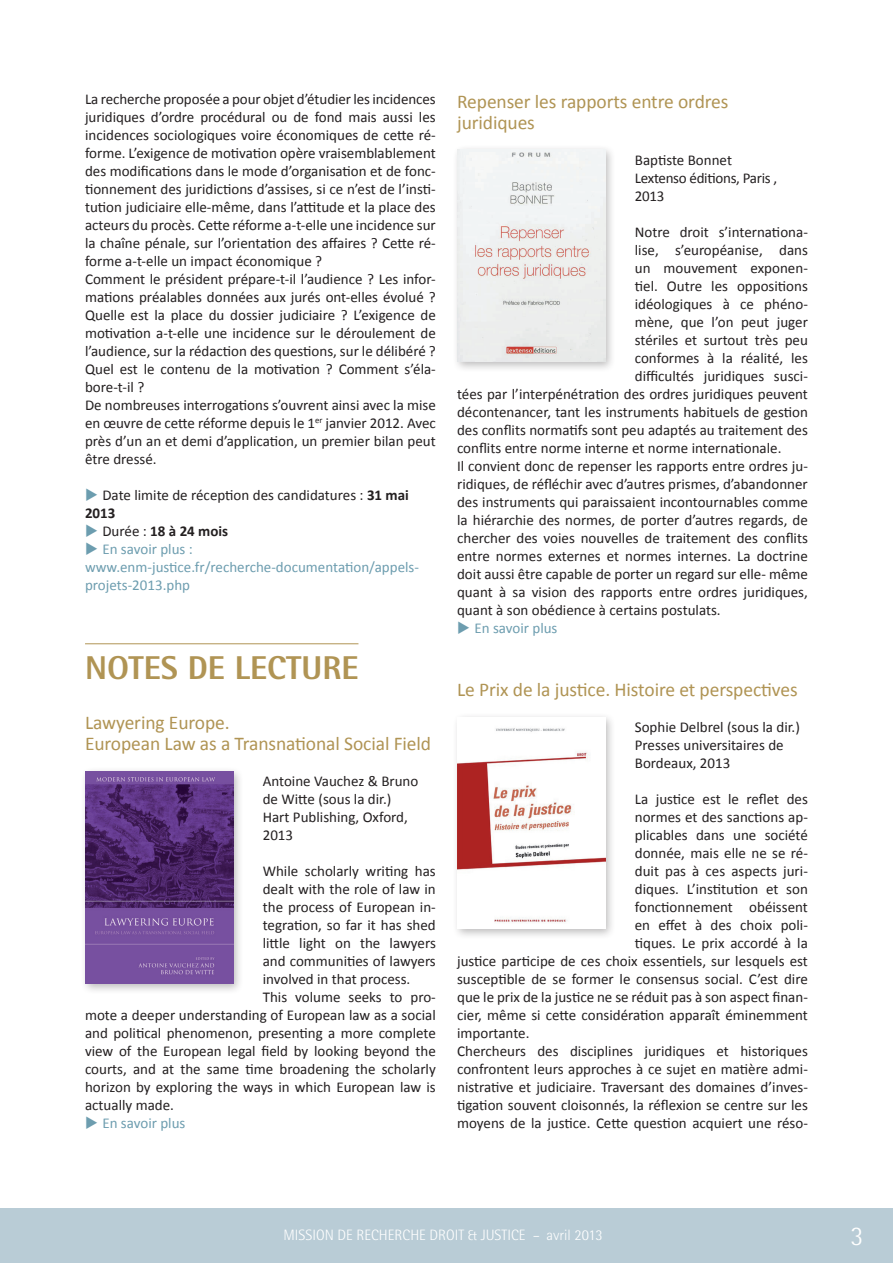
<style>
.page{position:relative;width:893px;height:1263px;background:#fff}
.page>*{position:absolute;margin:0;border:0;box-sizing:border-box;transform-origin:0 0}
.t1{font:800 33px "Rotis Semi Sans Std";color:#b09454}
.t2{font:300 27px "Rotis Semi Sans Std";color:#fff}
.t3{font:19.5px/21px "Calibri";letter-spacing:-.005em;color:#b09454}
.t4{font:15px/18px "Calibri";color:#231f20}
.t5{font:15px/18px "Calibri";color:#6d9daf}
.t6{font:300 15px "Rotis Semi Sans Std";color:#fff}
.t7{font:15px/18px "Calibri";letter-spacing:-.02em;color:#231f20}
.t8{font:700 15px "Calibri";color:#231f20}
.s1{color:#6c9daf}
.s2{font-weight:700}
.s3{font-weight:400}
</style>
<div class="page">
<div style="left:0;top:1209px;width:893px;height:54px;background:#b9ccd6"></div>
<hr style="left:85px;top:643px;width:273px;height:1px;background:#b09454">
<div style="left:80px;top:766px;width:164px;height:228px;background:#231f20;opacity:.3"></div>
<img style="left:85px;top:772px;width:148px;height:211px">
<div style="left:452px;top:144px;width:164px;height:228px;background:#231f20;opacity:.3"></div>
<img style="left:457px;top:150px;width:149px;height:211px">
<div style="left:452px;top:712px;width:164px;height:228px;background:#231f20;opacity:.3"></div>
<img style="left:457px;top:717px;width:148px;height:212px">
<p class="t4" style="left:85px;top:90px;width:352px">La recherche proposée a pour objet d’étudier les incidences juridiques d’ordre procédural ou de fond mais aussi les incidences sociologiques voire économiques de cette ré&shy;forme. L’exigence de motivation opère vraisemblablement des modifications dans le mode d’organisation et de fonc&shy;tionnement des juridictions d’assises, si ce n’est de l’insti&shy;tution judiciaire elle-même, dans l’attitude et la place des acteurs du procès. Cette réforme a-t-elle une incidence sur la chaîne pénale, sur l’orientation des affaires ? Cette ré&shy;forme a-t-elle un impact économique ?<br>Comment le président prépare-t-il l’audience ? Les infor&shy;mations préalables données aux jurés ont-elles évolué ?<br>Quelle est la place du dossier judiciaire ? L’exigence de motivation a-t-elle une incidence sur le déroulement de l’audience, sur la rédaction des questions, sur le délibéré ?<br>Quel est le contenu de la motivation ? Comment s’éla&shy;bore-t-il ?<br>De nombreuses interrogations s’ouvrent ainsi avec la mise en œuvre de cette réforme depuis le 1<sup>er</sup> janvier 2012. Avec près d’un an et demi d’application, un premier bilan peut être dressé.</p>
<p class="t4" style="left:85px;top:486px;width:325px"><span class="s1">◆</span> Date limite de réception des candidatures : <span class="s2">31 mai<br>2013</span></p>
<p class="t8" style="left:85px;top:522px;width:145px"><span class="s1">◆</span> <span class="s3">Durée :</span> 18 à 24 mois</p>
<p class="t5" style="left:85px;top:540px;width:335px"><span class="s1">◆</span> En savoir plus : www.enm-justice.fr/recherche-documentation/appels&shy;projets-2013.php</p>
<h1 class="t1" style="left:85px;top:647px;width:275px">NOTES DE LECTURE</h1>
<h3 class="t3" style="left:85px;top:711px;width:348px">Lawyering Europe.<br>European Law as a Transnational Social Field</h3>
<p class="t4" style="left:263px;top:771px;width:157px">Antoine Vauchez &amp; Bruno de Witte (sous la dir.)<br>Hart Publishing, Oxford,<br>2013</p>
<p class="t4" style="left:263px;top:861px;width:175px">While scholarly writing has</p>
<p class="t4" style="left:263px;top:879px;width:175px">dealt with the role of law in</p>
<p class="t4" style="left:263px;top:897px;width:175px">the process of European in-</p>
<p class="t4" style="left:263px;top:915px;width:175px">tegration, so far it has shed</p>
<p class="t4" style="left:263px;top:933px;width:175px">little light on the lawyers</p>
<p class="t4" style="left:263px;top:951px;width:175px">and communities of lawyers</p>
<p class="t4" style="left:263px;top:969px;width:149px">involved in that process.</p>
<p class="t4" style="left:263px;top:987px;width:175px">This volume seeks to pro-</p>
<p class="t4" style="left:85px;top:1005px;width:352px">mote a deeper understanding of European law as a social</p>
<p class="t4" style="left:85px;top:1023px;width:352px">and political phenomenon, presenting a more complete</p>
<p class="t4" style="left:85px;top:1041px;width:352px">view of the European legal field by looking beyond the</p>
<p class="t4" style="left:85px;top:1059px;width:352px">courts, and at the same time broadening the scholarly</p>
<p class="t4" style="left:85px;top:1077px;width:352px">horizon by exploring the ways in which European law is</p>
<p class="t4" style="left:85px;top:1095px;width:90px">actually made.</p>
<p class="t5" style="left:85px;top:1113px;width:102px">◆ En savoir plus</p>
<h3 class="t3" style="left:457px;top:90px;width:273px">Repenser les rapports entre ordres juridiques</h3>
<p class="t7" style="left:635px;top:150px;width:144px">Baptiste Bonnet<br>Lextenso éditions, Paris ,<br>2013</p>
<p class="t4" style="left:635px;top:222px;width:175px">Notre droit s’internationa-</p>
<p class="t4" style="left:635px;top:240px;width:175px">lise, s’européanise, dans</p>
<p class="t4" style="left:635px;top:258px;width:175px">un mouvement exponen-</p>
<p class="t4" style="left:635px;top:276px;width:175px">tiel. Outre les oppositions</p>
<p class="t4" style="left:635px;top:294px;width:175px">idéologiques à ce phéno-</p>
<p class="t4" style="left:635px;top:312px;width:175px">mène, que l’on peut juger</p>
<p class="t4" style="left:635px;top:330px;width:175px">stériles et surtout très peu</p>
<p class="t4" style="left:635px;top:348px;width:175px">conformes à la réalité, les</p>
<p class="t4" style="left:635px;top:366px;width:175px">difficultés juridiques susci-</p>
<p class="t4" style="left:457px;top:384px;width:352px">tées par l’interpénétration des ordres juridiques peuvent</p>
<p class="t4" style="left:457px;top:402px;width:352px">décontenancer, tant les instruments habituels de gestion</p>
<p class="t4" style="left:457px;top:420px;width:352px">des conflits normatifs sont peu adaptés au traitement des</p>
<p class="t4" style="left:457px;top:438px;width:326px">conflits entre norme interne et norme internationale.</p>
<p class="t4" style="left:457px;top:456px;width:352px">Il convient donc de repenser les rapports entre ordres ju-</p>
<p class="t4" style="left:457px;top:474px;width:352px">ridiques, de réfléchir avec d’autres prismes, d’abandonner</p>
<p class="t4" style="left:457px;top:492px;width:352px">des instruments qui paraissaient incontournables comme</p>
<p class="t4" style="left:457px;top:510px;width:352px">la hiérarchie des normes, de porter d’autres regards, de</p>
<p class="t4" style="left:457px;top:528px;width:352px">chercher des voies nouvelles de traitement des conflits</p>
<p class="t4" style="left:457px;top:546px;width:352px">entre normes externes et normes internes. La doctrine</p>
<p class="t4" style="left:457px;top:564px;width:352px">doit aussi être capable de porter un regard sur elle- même</p>
<p class="t4" style="left:457px;top:582px;width:352px">quant à sa vision des rapports entre ordres juridiques,</p>
<p class="t4" style="left:457px;top:600px;width:265px">quant à son obédience à certains postulats.</p>
<p class="t5" style="left:457px;top:618px;width:102px">◆ En savoir plus</p>
<h3 class="t3" style="left:457px;top:678px;width:342px">Le Prix de la justice. Histoire et perspectives</h3>
<p class="t4" style="left:635px;top:717px;width:167px">Sophie Delbrel (sous la dir.)<br>Presses universitaires de<br>Bordeaux, 2013</p>
<p class="t4" style="left:635px;top:789px;width:175px">La justice est le reflet des</p>
<p class="t4" style="left:635px;top:807px;width:175px">normes et des sanctions ap-</p>
<p class="t4" style="left:635px;top:825px;width:175px">plicables dans une société</p>
<p class="t4" style="left:635px;top:843px;width:175px">donnée, mais elle ne se ré-</p>
<p class="t4" style="left:635px;top:861px;width:175px">duit pas à ces aspects juri-</p>
<p class="t4" style="left:635px;top:879px;width:175px">diques. L’institution et son</p>
<p class="t4" style="left:635px;top:897px;width:175px">fonctionnement obéissent</p>
<p class="t4" style="left:635px;top:915px;width:175px">en effet à des choix poli-</p>
<p class="t4" style="left:635px;top:933px;width:175px">tiques. Le prix accordé à la</p>
<p class="t4" style="left:457px;top:951px;width:352px">justice participe de ces choix essentiels, sur lesquels est</p>
<p class="t4" style="left:457px;top:969px;width:352px">susceptible de se former le consensus social. C’est dire</p>
<p class="t4" style="left:457px;top:987px;width:352px">que le prix de la justice ne se réduit pas à son aspect finan-</p>
<p class="t4" style="left:457px;top:1005px;width:352px">cier, même si cette considération apparaît éminemment</p>
<p class="t4" style="left:457px;top:1023px;width:74px">importante.</p>
<p class="t4" style="left:457px;top:1041px;width:352px">Chercheurs des disciplines juridiques et historiques</p>
<p class="t4" style="left:457px;top:1059px;width:352px">confrontent leurs approches à ce sujet en matière admi-</p>
<p class="t4" style="left:457px;top:1077px;width:352px">nistrative et judiciaire. Traversant des domaines d’inves-</p>
<p class="t4" style="left:457px;top:1095px;width:352px">tigation souvent cloisonnés, la réflexion se centre sur les</p>
<p class="t4" style="left:457px;top:1113px;width:352px">moyens de la justice. Cette question acquiert une réso-</p>
<p class="t6" style="left:284px;top:1226px;width:321px">MISSION DE RECHERCHE DROIT &amp; JUSTICE – avril 2013</p>
<h2 class="t2" style="left:850px;top:1220px;width:15px">3</h2>
</div>
